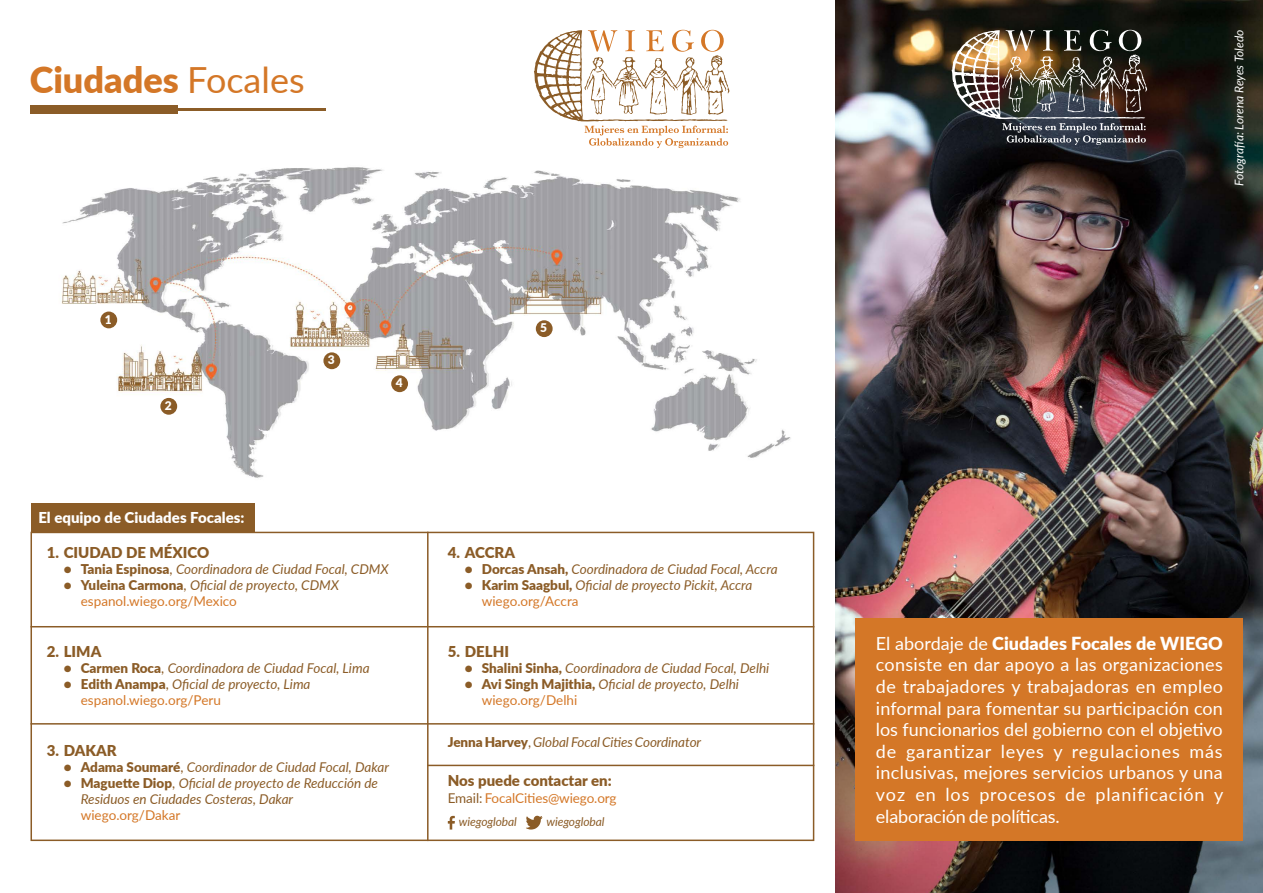
<style>
.page{position:relative;width:1263px;height:893px;background:#fff}
.page>*{position:absolute;margin:0;border:0;box-sizing:border-box;transform-origin:0 0}
.t1{font:900 36px "Lato";color:#d47727}
.t2{font:18px/21.6px "Lato";letter-spacing:.045em;color:#fff;text-align:justify}
.t3{font:900 15px "Lato";color:#8b5c27}
.t4{font:900 15px "Lato";color:#fff}
.t5{font:italic 13.5px/16.2px "Lato";color:#8b5c27}
.t6{font:13.5px/16.2px "Lato";letter-spacing:-.005em;color:#d47727}
.t7{font:italic 12px "Lato";color:#fff}
.t8{font:italic 12px "Lato";letter-spacing:-.005em;color:#8b5c27}
.t9{font:900 12px "Lato";color:#fff}
.s1{font-weight:400}
.s2{font-weight:900;font-style:normal}
.s3{font-style:normal}
.s4{font-weight:900;color:#8b5c27}
.s5{color:#8b5c27}
.s6{font-style:italic;color:#8b5c27}
.s7{font-style:normal;color:#d47727}
.s8{font-weight:900}
</style>
<div class="page">
<img style="left:835px;top:0;width:428px;height:893px">
<div style="left:31px;top:106px;width:147px;height:8px;background:#8b5c27"></div>
<hr style="left:118px;top:109px;width:208px;height:2px;background:#8b5c27">
<div style="left:855px;top:619px;width:388px;height:222px;background:#d47727"></div>
<img style="left:952px;top:30px;width:195px;height:115px">
<svg style="left:534px;top:30px;width:195px;height:118px"></svg>
<img style="left:62px;top:167px;width:729px;height:311px">
<div style="left:100px;top:312px;width:17px;height:16px;background:#8b5c27;border-radius:50%"></div>
<div style="left:160px;top:398px;width:17px;height:17px;background:#8b5c27;border-radius:50%"></div>
<div style="left:323px;top:352px;width:17px;height:17px;background:#8b5c27;border-radius:50%"></div>
<div style="left:391px;top:375px;width:17px;height:17px;background:#8b5c27;border-radius:50%"></div>
<div style="left:536px;top:320px;width:17px;height:17px;background:#8b5c27;border-radius:50%"></div>
<div style="left:31px;top:504px;width:223px;height:29px;background:#8b5c27"></div>
<svg style="left:448px;top:816px;width:7px;height:13px"></svg>
<svg style="left:526px;top:816px;width:17px;height:13px"></svg>
<hr style="left:427px;top:532px;width:1px;height:309px;background:#8b5c27">
<hr style="left:427px;top:765px;width:387px;height:1px;background:#8b5c27">
<div style="left:31px;top:532px;width:783px;height:309px;border:2px solid #8b5c27"></div>
<hr style="left:31px;top:626px;width:783px;height:1px;background:#8b5c27">
<hr style="left:31px;top:723px;width:783px;height:2px;background:#8b5c27">
<h1 class="t1" style="left:30px;top:52px;width:276px">Ciudades <span class="s1">Focales</span></h1>
<p class="t9" style="left:105px;top:310px;width:8px">1</p>
<p class="t9" style="left:165px;top:396px;width:8px">2</p>
<p class="t4" style="left:38px;top:507px;width:208px">El equipo de Ciudades Focales:</p>
<p class="t9" style="left:328px;top:351px;width:8px">3</p>
<p class="t9" style="left:396px;top:374px;width:8px">4</p>
<p class="t3" style="left:47px;top:541px;width:164px">1. CIUDAD DE MÉXICO</p>
<p class="t5" style="left:64px;top:560px;width:326px"><span class="s2">• Tania Espinosa</span><span class="s3">,</span> Coordinadora de Ciudad Focal, CDMX</p>
<p class="t6" style="left:81px;top:576px;width:260px;text-indent:-17px"><span class="s4">• Yuleina Carmona</span><span class="s5">,</span> <span class="s6">Oficial de proyecto, CDMX </span>espanol.wiego.org/Mexico</p>
<p class="t3" style="left:47px;top:640px;width:56px">2. LIMA</p>
<p class="t5" style="left:64px;top:659px;width:307px"><span class="s2">• Carmen Roca</span><span class="s3">,</span> Coordinadora de Ciudad Focal, Lima</p>
<p class="t5" style="left:81px;top:675px;width:231px;text-indent:-17px"><span class="s2">• Edith Anampa</span><span class="s3">,</span> Oficial de proyecto, Lima <span class="s7">espanol.wiego.org/Peru</span></p>
<p class="t3" style="left:47px;top:739px;width:71px">3. DAKAR</p>
<p class="t5" style="left:64px;top:758px;width:327px"><span class="s2">• Adama Soumaré</span><span class="s3">,</span> Coordinador de Ciudad Focal, Dakar</p>
<p class="t5" style="left:81px;top:774px;width:299px;text-indent:-17px"><span class="s2">• Maguette Diop</span><span class="s3">,</span> Oficial de proyecto de Reducción de<br>Residuos en Ciudades Costeras, Dakar</p>
<p class="t6" style="left:81px;top:807px;width:101px">wiego.org/Dakar</p>
<p class="t9" style="left:540px;top:319px;width:8px">5</p>
<p class="t3" style="left:448px;top:541px;width:69px">4. ACCRA</p>
<p class="t5" style="left:465px;top:560px;width:314px"><span class="s2">• Dorcas Ansah,</span> Coordinadora de Ciudad Focal, Accra</p>
<p class="t5" style="left:482px;top:576px;width:272px;text-indent:-17px"><span class="s2">• Karim Saagbul,</span> Oficial de proyecto Pickit, Accra <span class="s7">wiego.org/Accra</span></p>
<p class="t3" style="left:448px;top:640px;width:63px">5. DELHI</p>
<p class="t5" style="left:465px;top:659px;width:306px"><span class="s2">• Shalini Sinha,</span> Coordinadora de Ciudad Focal, Delhi</p>
<p class="t5" style="left:482px;top:675px;width:259px;text-indent:-17px"><span class="s2">• Avi Singh Majithia,</span> Oficial de proyecto, Delhi <span class="s7">wiego.org/Delhi</span></p>
<p class="t5" style="left:448px;top:733px;width:255px"><span class="s2">Jenna Harvey</span><span class="s3">,</span> Global Focal Cities Coordinator</p>
<p class="t3" style="left:448px;top:770px;width:165px">Nos puede contactar en:</p>
<p class="t6" style="left:448px;top:789px;width:170px"><span class="s5">Email:</span> FocalCities@wiego.org</p>
<p class="t8" style="left:459px;top:813px;width:60px">wiegoglobal</p>
<p class="t8" style="left:546px;top:813px;width:60px">wiegoglobal</p>
<p class="t7" style="left:1230px;top:186px;width:158px;rotate:-90deg">Fotografía: Lorena Reyes Toledo</p>
<p class="t2" style="left:876px;top:632px;width:349px">El abordaje de <span class="s8">Ciudades Focales de WIEGO </span>consiste en dar apoyo a las organizaciones de trabajadores y trabajadoras en empleo informal para fomentar su participación con los funcionarios del gobierno con el objetivo de garantizar leyes y regulaciones más inclusivas, mejores servicios urbanos y una voz en los procesos de planificación y elaboración de políticas.</p>
</div>
